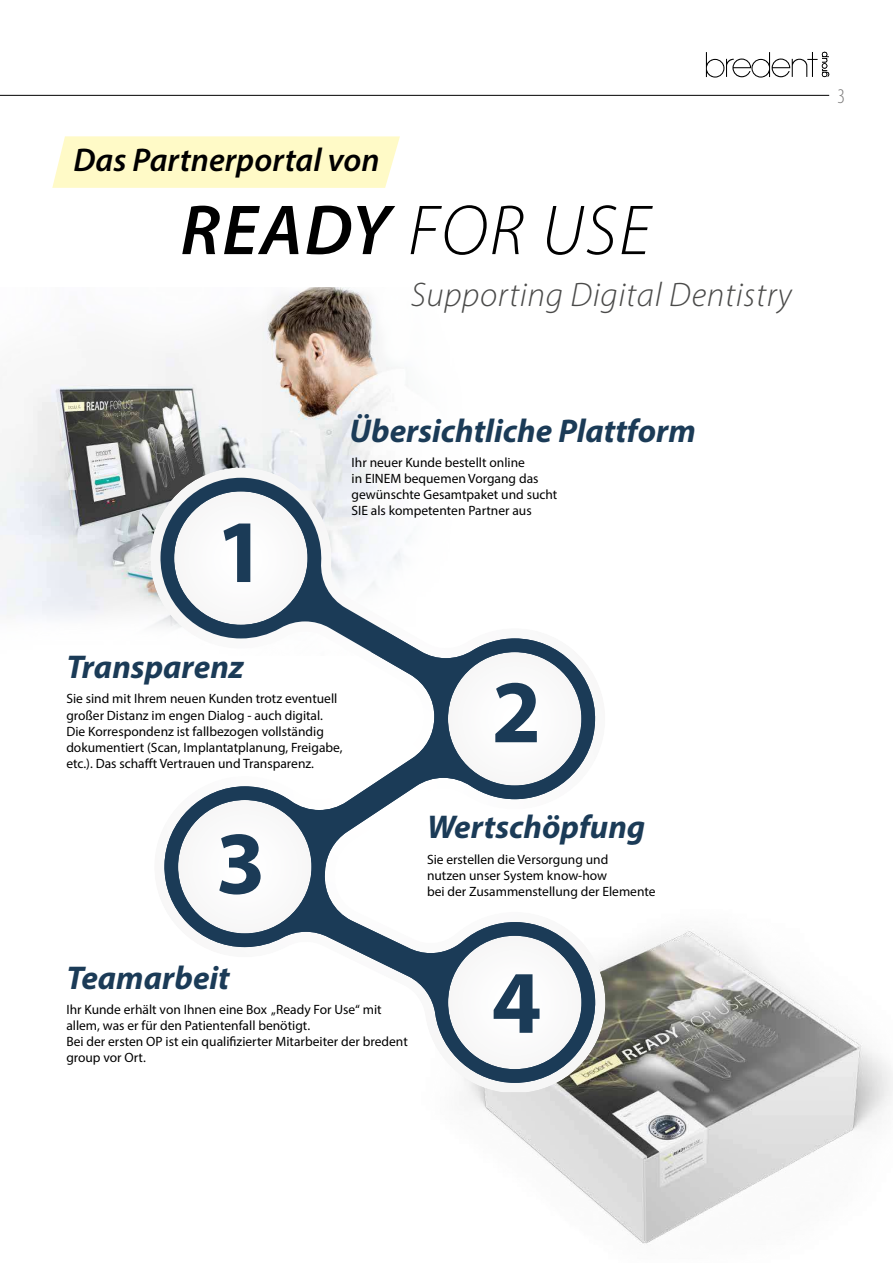
<style>
.page{position:relative;width:893px;height:1263px;background:#fff}
.page>*{position:absolute;margin:0;border:0;box-sizing:border-box;transform-origin:0 0}
.t1{font:700 90px "Myriad Pro";color:#1b3b57}
.t2{font:italic 300 71.4px "Myriad Pro";letter-spacing:.03em;color:#000}
.t3{font:italic 300 34.2px "Myriad Pro";letter-spacing:.02em;color:#4a4a49}
.t4{font:italic 700 33px "Myriad Pro";color:#1b3b57}
.t5{font:italic 600 33px "Myriad Pro";color:#000}
.t6{font:300 condensed 21px "Myriad Pro";color:#7c7b7b}
.t7{font:13.5px/16.2px "Myriad Pro";color:#000}
.s1{font-weight:600}
</style>
<div class="page">
<img style="left:468px;top:930px;width:425px;height:314px">
<img style="left:0;top:288px;width:389px;height:329px">
<svg style="left:149px;top:467px;width:457px;height:625px"></svg>
<svg style="left:160px;top:478px;width:436px;height:605px"></svg>
<svg style="left:164px;top:630px;width:432px;height:453px"></svg>
<div style="left:174px;top:491px;width:134px;height:134px;background:#fff;border-radius:67px"></div>
<div style="left:178px;top:800px;width:133px;height:133px;background:#fff;border-radius:67px"></div>
<div style="left:448px;top:652px;width:133px;height:133px;background:#fff;border-radius:67px"></div>
<div style="left:448px;top:936px;width:133px;height:133px;background:#fff;border-radius:67px"></div>
<div style="left:52px;top:136px;width:348px;height:52px;background:#fffac7"></div>
<svg style="left:706px;top:52px;width:123px;height:26px"></svg>
<hr style="left:0;top:95px;width:829px;height:1px;background:#000">
<h3 class="t5" style="left:73px;top:148px;width:308px">Das Partnerportal von</h3>
<h2 class="t2" style="left:265px;top:215px;width:471px"><span class="s1">READY</span> FOR USE</h2>
<h3 class="t3" style="left:411px;top:282px;width:383px">Supporting Digital Dentistry</h3>
<h2 class="t2" style="left:180px;top:203px;width:471px"><span class="s1">READY</span> FOR USE</h2>
<h3 class="t3" style="left:327px;top:271px;width:367px">Supporting Digital Dentistr</h3>
<h1 class="t1" style="left:216px;top:517px;width:51px">1</h1>
<h3 class="t4" style="left:349px;top:414px;width:348px">Übersichtliche Plattform</h3>
<p class="t7" style="left:352px;top:454px;width:207px">Ihr neuer Kunde bestellt online<br>in EINEM bequemen Vorgang das gewünschte Gesamtpaket und sucht<br>SIE als kompetenten Partner aus</p>
<h3 class="t4" style="left:66px;top:650px;width:179px">Transparenz</h3>
<p class="t7" style="left:66px;top:691px;width:278px">Sie sind mit Ihrem neuen Kunden trotz eventuell großer Distanz im engen Dialog - auch digital.<br>Die Korrespondenz ist fallbezogen vollständig dokumentiert (Scan, Implantatplanung, Freigabe, etc.). Das schafft Vertrauen und Transparenz.</p>
<h1 class="t1" style="left:216px;top:829px;width:51px">3</h1>
<h1 class="t1" style="left:492px;top:677px;width:51px">2</h1>
<h3 class="t4" style="left:427px;top:810px;width:220px">Wertschöpfung</h3>
<p class="t7" style="left:427px;top:851px;width:230px">Sie erstellen die Versorgung und<br>nutzen unser System know-how<br>bei der Zusammenstellung der Elemente</p>
<h3 class="t4" style="left:66px;top:960px;width:165px">Teamarbeit</h3>
<p class="t7" style="left:66px;top:1002px;width:343px">Ihr Kunde erhält von Ihnen eine Box „Ready For Use“ mit allem, was er für den Patientenfall benötigt.<br>Bei der ersten OP ist ein qualifizierter Mitarbeiter der bredent group vor Ort.</p>
<h1 class="t1" style="left:492px;top:968px;width:51px">4</h1>
<h3 class="t6" style="left:837px;top:83px;width:9px">3</h3>
</div>
